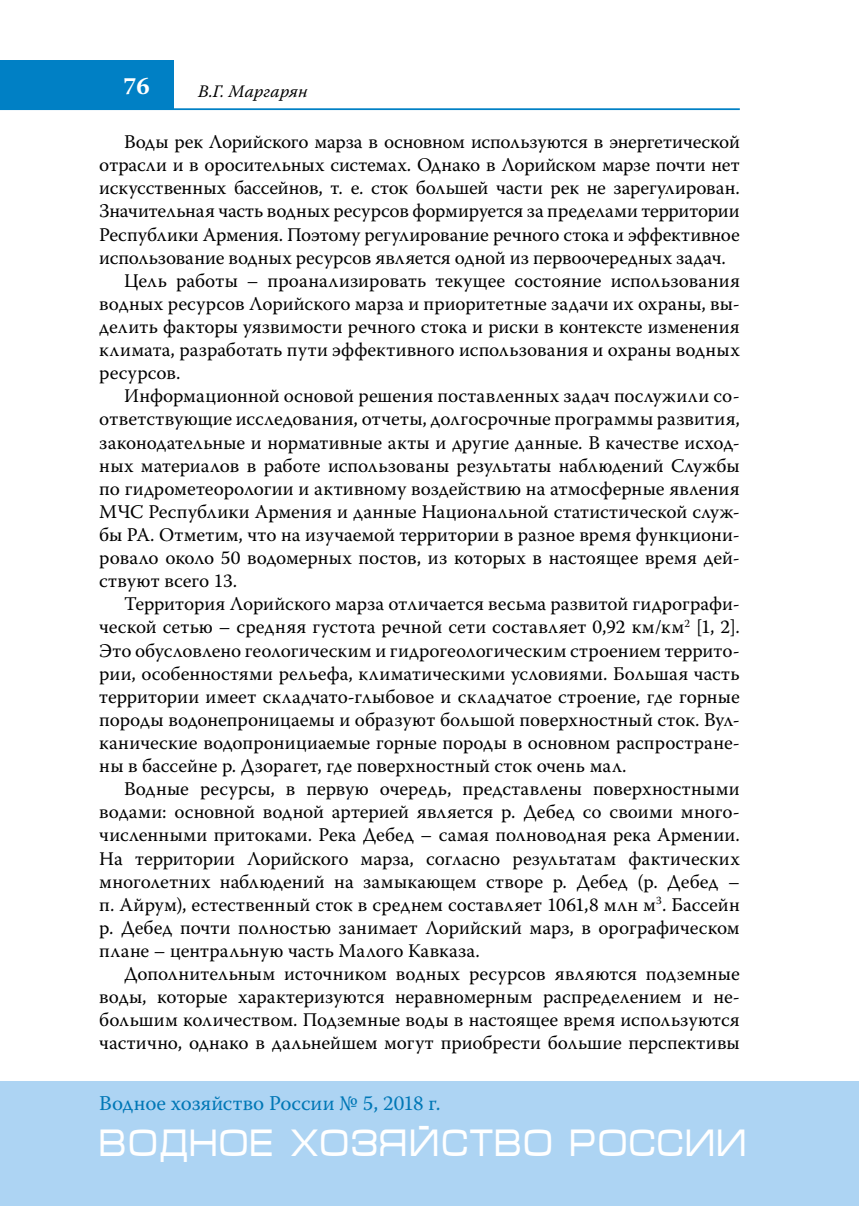
<style>
.page{position:relative;width:859px;height:1206px;background:#fff}
.page>*{position:absolute;margin:0;border:0;box-sizing:border-box;transform-origin:0 0}
.t1{font:38.5px "Micra";color:#fff;scale:.81 1}
.t2{font:700 24.5px "Warnock Pro";color:#fff}
.t3{font:21px "Warnock Pro";color:#0077b6}
.t4{font:19.25px "Warnock Pro";color:#000}
.t5{font:italic 17.5px "Warnock Pro";letter-spacing:.005em;color:#000}
</style>
<div class="page">
<hr style="left:0;top:108px;width:739px;height:2px;background:#0080c5">
<div style="left:0;top:60px;width:174px;height:50px;background:#0080c5"></div>
<div style="left:0;top:1081px;width:858px;height:124px;background:#add4f3"></div>
<p class="t2" style="left:123px;top:71px;width:28px">76</p>
<p class="t5" style="left:198px;top:81px;width:111px">В.Г. Маргарян</p>
<p class="t4" style="left:124px;top:130px;width:617px">Воды рек Лорийского марза в основном используются в энергетической</p>
<p class="t4" style="left:99px;top:153px;width:641px">отрасли и в оросительных системах. Однако в Лорийском марзе почти нет</p>
<p class="t4" style="left:99px;top:176px;width:641px">искусственных бассейнов, т. е. сток большей части рек не зарегулирован.</p>
<p class="t4" style="left:99px;top:199px;width:641px">Значительная часть водных ресурсов формируется за пределами территории</p>
<p class="t4" style="left:99px;top:223px;width:641px">Республики Армения. Поэтому регулирование речного стока и эффективное</p>
<p class="t4" style="left:99px;top:246px;width:627px">использование водных ресурсов является одной из первоочередных задач.</p>
<p class="t4" style="left:124px;top:269px;width:617px">Цель работы – проанализировать текущее состояние использования</p>
<p class="t4" style="left:99px;top:292px;width:641px">водных ресурсов Лорийского марза и приоритетные задачи их охраны, вы-</p>
<p class="t4" style="left:99px;top:315px;width:641px">делить факторы уязвимости речного стока и риски в контексте изменения</p>
<p class="t4" style="left:99px;top:338px;width:641px">климата, разработать пути эффективного использования и охраны водных</p>
<p class="t4" style="left:99px;top:361px;width:83px">ресурсов.</p>
<p class="t4" style="left:124px;top:384px;width:617px">Информационной основой решения поставленных задач послужили со-</p>
<p class="t4" style="left:99px;top:407px;width:641px">ответствующие исследования, отчеты, долгосрочные программы развития,</p>
<p class="t4" style="left:99px;top:430px;width:640px">законодательные и нормативные акты и другие данные. В качестве исход-</p>
<p class="t4" style="left:99px;top:454px;width:641px">ных материалов в работе использованы результаты наблюдений Службы</p>
<p class="t4" style="left:99px;top:477px;width:641px">по гидрометеорологии и активному воздействию на атмосферные явления</p>
<p class="t4" style="left:99px;top:500px;width:641px">МЧС Республики Армения и данные Национальной статистической служ-</p>
<p class="t4" style="left:99px;top:523px;width:641px">бы РА. Отметим, что на изучаемой территории в разное время функциони-</p>
<p class="t4" style="left:99px;top:546px;width:641px">ровало около 50 водомерных постов, из которых в настоящее время дей-</p>
<p class="t4" style="left:99px;top:569px;width:139px">ствуют всего 13.</p>
<p class="t4" style="left:124px;top:592px;width:617px">Территория Лорийского марза отличается весьма развитой гидрографи-</p>
<p class="t4" style="left:99px;top:615px;width:641px">ческой сетью – средняя густота речной сети составляет 0,92 км/км<sup>2</sup> [1, 2].</p>
<p class="t4" style="left:99px;top:638px;width:641px">Это обусловлено геологическим и гидрогеологическим строением террито-</p>
<p class="t4" style="left:99px;top:661px;width:641px">рии, особенностями рельефа, климатическими условиями. Большая часть</p>
<p class="t4" style="left:99px;top:685px;width:641px">территории имеет складчато-глыбовое и складчатое строение, где горные</p>
<p class="t4" style="left:99px;top:708px;width:641px">породы водонепроницаемы и образуют большой поверхностный сток. Вул-</p>
<p class="t4" style="left:99px;top:731px;width:641px">канические водопронициаемые горные породы в основном распростране-</p>
<p class="t4" style="left:99px;top:754px;width:528px">ны в бассейне р. Дзорагет, где поверхностный сток очень мал.</p>
<p class="t4" style="left:124px;top:777px;width:617px">Водные ресурсы, в первую очередь, представлены поверхностными</p>
<p class="t4" style="left:99px;top:800px;width:641px">водами: основной водной артерией является р. Дебед со своими много-</p>
<p class="t4" style="left:99px;top:823px;width:641px">численными притоками. Река Дебед – самая полноводная река Армении.</p>
<p class="t4" style="left:99px;top:846px;width:641px">На территории Лорийского марза, согласно результатам фактических</p>
<p class="t4" style="left:99px;top:869px;width:641px">многолетних наблюдений на замыкающем створе р. Дебед (р. Дебед –</p>
<p class="t4" style="left:99px;top:892px;width:641px">п. Айрум), естественный сток в среднем составляет 1061,8 млн м<sup>3</sup>. Бассейн</p>
<p class="t4" style="left:99px;top:916px;width:641px">р. Дебед почти полностью занимает Лорийский марз, в орографическом</p>
<p class="t4" style="left:99px;top:939px;width:382px">плане – центральную часть Малого Кавказа.</p>
<p class="t4" style="left:124px;top:962px;width:617px">Дополнительным источником водных ресурсов являются подземные</p>
<p class="t4" style="left:99px;top:985px;width:641px">воды, которые характеризуются неравномерным распределением и не-</p>
<p class="t4" style="left:99px;top:1008px;width:641px">большим количеством. Подземные воды в настоящее время используются</p>
<p class="t4" style="left:99px;top:1031px;width:641px">частично, однако в дальнейшем могут приобрести большие перспективы</p>
<p class="t3" style="left:99px;top:1090px;width:343px">Водное хозяйство России № 5, 2018 г.</p>
<h1 class="t1" style="left:99px;top:1122px;width:801px">ВОДНОЕ ХОЗЯЙСТВО РОССИИ</h1>
</div>
